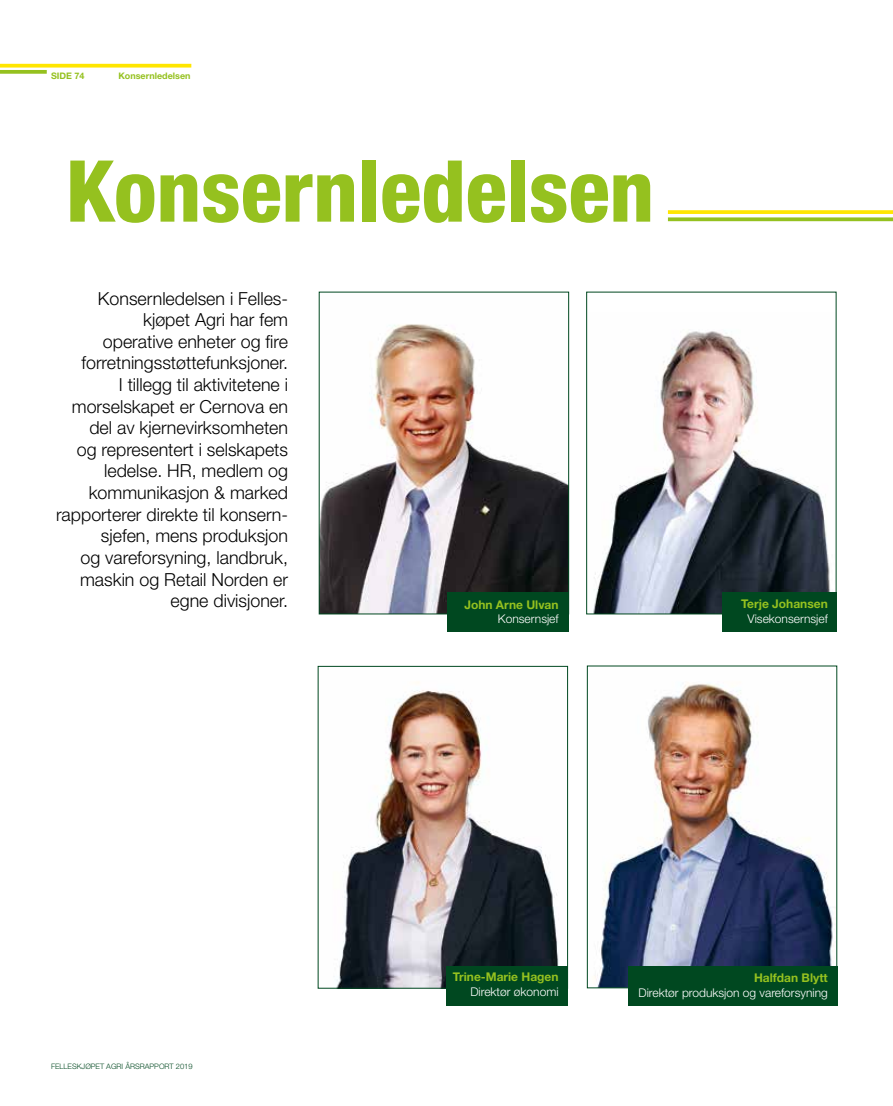
<style>
.page{position:relative;width:893px;height:1106px;background:#fff}
.page>*{position:absolute;margin:0;border:0;box-sizing:border-box;transform-origin:0 0}
.t1{font:800 condensed 85.5px "Helvetica Neue LT Std";color:#95c11f}
.t2{font:300 18px/21.6px "Helvetica Neue LT Std";color:#000;text-align:right}
.t3{font:300 12px "Helvetica Neue LT Std";color:#fff}
.t4{font:700 12px "Helvetica Neue LT Std";color:#95c11f}
.t5{font:700 9px "Helvetica Neue LT Std";color:#95c11f}
.t6{font:300 7.5px "Helvetica Neue LT Std";color:#004820}
</style>
<div class="page">
<img style="left:336px;top:682px;width:223px;height:304px">
<div style="left:318px;top:666px;width:250px;height:322px;border:1px solid #004820"></div>
<img style="left:595px;top:682px;width:239px;height:304px">
<div style="left:587px;top:665px;width:250px;height:323px;border:1px solid #004820"></div>
<svg style="left:0;top:70px;width:47px;height:4px"></svg>
<svg style="left:0;top:64px;width:191px;height:4px"></svg>
<img style="left:593px;top:331px;width:238px;height:281px">
<div style="left:586px;top:292px;width:250px;height:322px;border:1px solid #004820"></div>
<img style="left:321px;top:324px;width:246px;height:288px">
<div style="left:319px;top:292px;width:250px;height:322px;border:1px solid #004820"></div>
<div style="left:447px;top:592px;width:122px;height:40px;background:#004820"></div>
<svg style="left:668px;top:217px;width:225px;height:4px"></svg>
<svg style="left:668px;top:210px;width:225px;height:4px"></svg>
<div style="left:721px;top:592px;width:115px;height:40px;background:#004820"></div>
<div style="left:628px;top:965px;width:209px;height:40px;background:#004820"></div>
<div style="left:446px;top:965px;width:122px;height:40px;background:#004820"></div>
<p class="t5" style="left:51px;top:70px;width:35px">SIDE 74</p>
<p class="t5" style="left:118px;top:70px;width:74px">Konsernledelsen</p>
<h1 class="t1" style="left:66px;top:138px;width:590px">Konsernledelsen</h1>
<p class="t2" style="left:56px;top:287px;width:234px">Konsernledelsen i Felles&shy;kjøpet Agri har fem<br>operative enheter og fire forretningsstøttefunksjoner.<br>I tillegg til aktivitetene i morselskapet er Cernova en del av kjernevirksomheten<br>og representert i selskapets ledelse. HR, medlem og kommunikasjon &amp; marked rapporterer direkte til konsern&shy;sjefen, mens produksjon<br>og vareforsyning, landbruk, maskin og Retail Norden er egne divisjoner.</p>
<p class="t4" style="left:464px;top:597px;width:96px">John Arne Ulvan</p>
<p class="t3" style="left:498px;top:611px;width:62px">Konsernsjef</p>
<p class="t4" style="left:741px;top:596px;width:88px">Terje Johansen</p>
<p class="t3" style="left:748px;top:611px;width:82px">Visekonsernsjef</p>
<p class="t6" style="left:51px;top:1061px;width:143px">FELLESKJØPET AGRI ÅRSRAPPORT 2019</p>
<p class="t4" style="left:453px;top:969px;width:107px">Trine-Marie Hagen</p>
<p class="t3" style="left:470px;top:984px;width:90px">Direktør økonomi</p>
<p class="t4" style="left:754px;top:970px;width:75px">Halfdan Blytt</p>
<p class="t3" style="left:638px;top:985px;width:191px">Direktør produksjon og vareforsyning</p>
</div>
